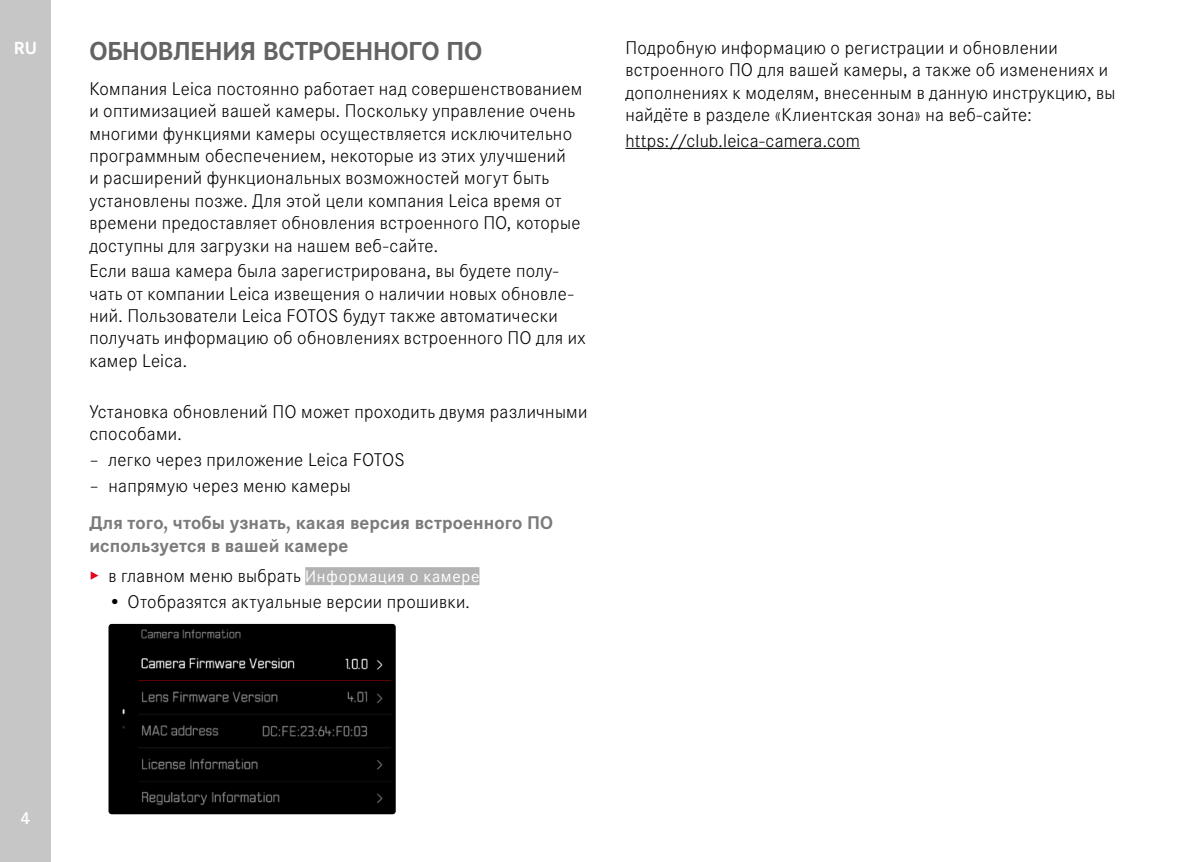
<style>
.page{position:relative;width:1200px;height:862px;background:#fff}
.page>*{position:absolute;margin:0;border:0;box-sizing:border-box;transform-origin:0 0}
.Heading____Chapter{font:700 27px "Corporate S";letter-spacing:-.02em;color:#646363}
.Text____Body_Text{font:300 19.12px/22.3px "Corporate S";letter-spacing:.015em;color:#000}
.Text____Um_zu_zum_XXX{font:700 19.12px/22.9px "Corporate S";letter-spacing:.005em;color:#7c7b7b}
.t1{font:700 18.22px "Corporate S";color:#fff}
.t2{font:600 18px "Corporate S";color:#fff}
.s1{color:#e3051b}
.s2{font-weight:400;font-size:17.32px;color:#fff}
</style>
<div class="page">
<div style="left:0;top:0;width:51px;height:861px;background:#c6c6c6"></div>
<div style="left:305px;top:567px;width:174px;height:18px;background:#b3b2b2"></div>
<img style="left:108px;top:623px;width:287px;height:190px">
<hr style="left:625px;top:148px;width:234px;height:1px;background:#000">
<p class="t1" style="left:14px;top:34px;width:25px">RU</p>
<p class="Heading____Chapter" style="left:89px;top:29px;width:394px">ОБНОВЛЕНИЯ ВСТРОЕННОГО ПО</p>
<p class="Text____Body_Text" style="left:89px;top:76px;width:494px">Компания Leica постоянно работает над совершенствованием и оптимизацией вашей камеры. Поскольку управление очень многими функциями камеры осуществляется исключительно программным обеспечением, некоторые из этих улучшений<br>и расширений функциональных возможностей могут быть установлены позже. Для этой цели компания Leica время от времени предоставляет обновления встроенного ПО, которые доступны для загрузки на нашем веб-сайте.</p>
<p class="Text____Body_Text" style="left:89px;top:258px;width:497px">Если ваша камера была зарегистрирована, вы будете полу&shy;чать от компании Leica извещения о наличии новых обновле&shy;ний. Пользователи Leica FOTOS будут также автоматически получать информацию об обновлениях встроенного ПО для их камер Leica.</p>
<p class="Text____Body_Text" style="left:89px;top:399px;width:499px">Установка обновлений ПО может проходить двумя различными способами.</p>
<p class="Text____Body_Text" style="left:89px;top:447px;width:317px">– легко через приложение Leica FOTOS</p>
<p class="Text____Body_Text" style="left:89px;top:472px;width:263px">– напрямую через меню камеры</p>
<p class="Text____Um_zu_zum_XXX" style="left:89px;top:509px;width:465px">Для того, чтобы узнать, какая версия встроенного ПО используется в вашей камере</p>
<p class="Text____Body_Text" style="left:89px;top:563px;width:391px"><span class="s1">▸</span> в главном меню выбрать <span class="s2">Информация о камере</span></p>
<p class="Text____Body_Text" style="left:108px;top:589px;width:363px">• Отобразятся актуальные версии прошивки.</p>
<p class="Text____Body_Text" style="left:625px;top:35px;width:491px">Подробную информацию о регистрации и обновлении встроенного ПО для вашей камеры, а также об изменениях и дополнениях к моделям, внесенным в данную инструкцию, вы найдёте в разделе «Клиентская зона» на веб-сайте:</p>
<p class="Text____Body_Text" style="left:625px;top:128px;width:236px">https://club.leica-camera.com</p>
<p class="t2" style="left:21px;top:803px;width:11px">4</p>
</div>
